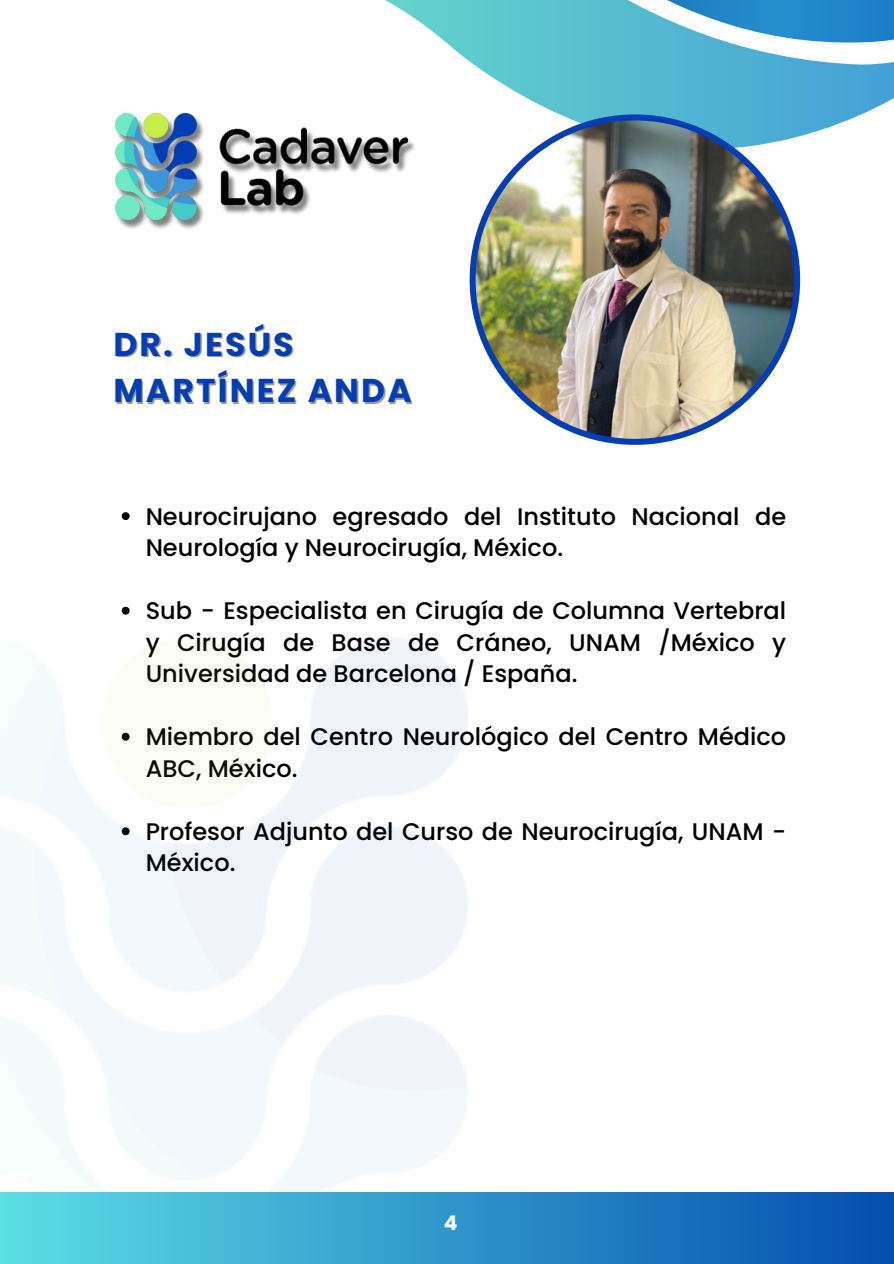
<style>
.page{position:relative;width:894px;height:1264px;background:#fff}
.page>*{position:absolute;margin:0;border:0;box-sizing:border-box;transform-origin:0 0}
.t1{font:700 33px "Poppins";letter-spacing:.065em;color:#043db4}
.t2{font:500 24px/31.5px "Poppins";color:#000}
.t3{font:700 20.25px "Poppins";color:#fff}
</style>
<div class="page">
<svg style="left:385px;top:0;width:508px;height:137px"></svg>
<img style="left:469px;top:114px;width:330px;height:331px">
<svg style="left:122px;top:512px;width:8px;height:8px"></svg>
<svg style="left:122px;top:606px;width:8px;height:8px"></svg>
<img style="left:115px;top:111px;width:314px;height:118px">
<img style="left:0;top:638px;width:468px;height:554px">
<div style="left:0;top:1192px;width:893px;height:71px;background:linear-gradient(to right,#5cdee5,#034faf)"></div>
<p class="t1" style="left:113px;top:321px;width:181px">DR. JESÚS</p>
<p class="t1" style="left:113px;top:367px;width:300px">MARTÍNEZ ANDA</p>
<p class="t2" style="left:146px;top:500px;width:642px">Neurocirujano egresado del Instituto Nacional de<br>Neurología y Neurocirugía, México.</p>
<p class="t2" style="left:146px;top:595px;width:642px;text-align:justify">Sub - Especialista en Cirugía de Columna Vertebral y Cirugía de Base de Cráneo, UNAM /México y Universidad de Barcelona / España.</p>
<h1 class="t2" style="left:146px;top:721px;width:642px">Miembro del Centro Neurológico del Centro Médico<br>ABC, México.</h1>
<p class="t2" style="left:146px;top:815px;width:642px">Profesor Adjunto del Curso de Neurocirugía, UNAM -<br>México.</p>
<p class="t3" style="left:443px;top:1209px;width:15px">4</p>
</div>
